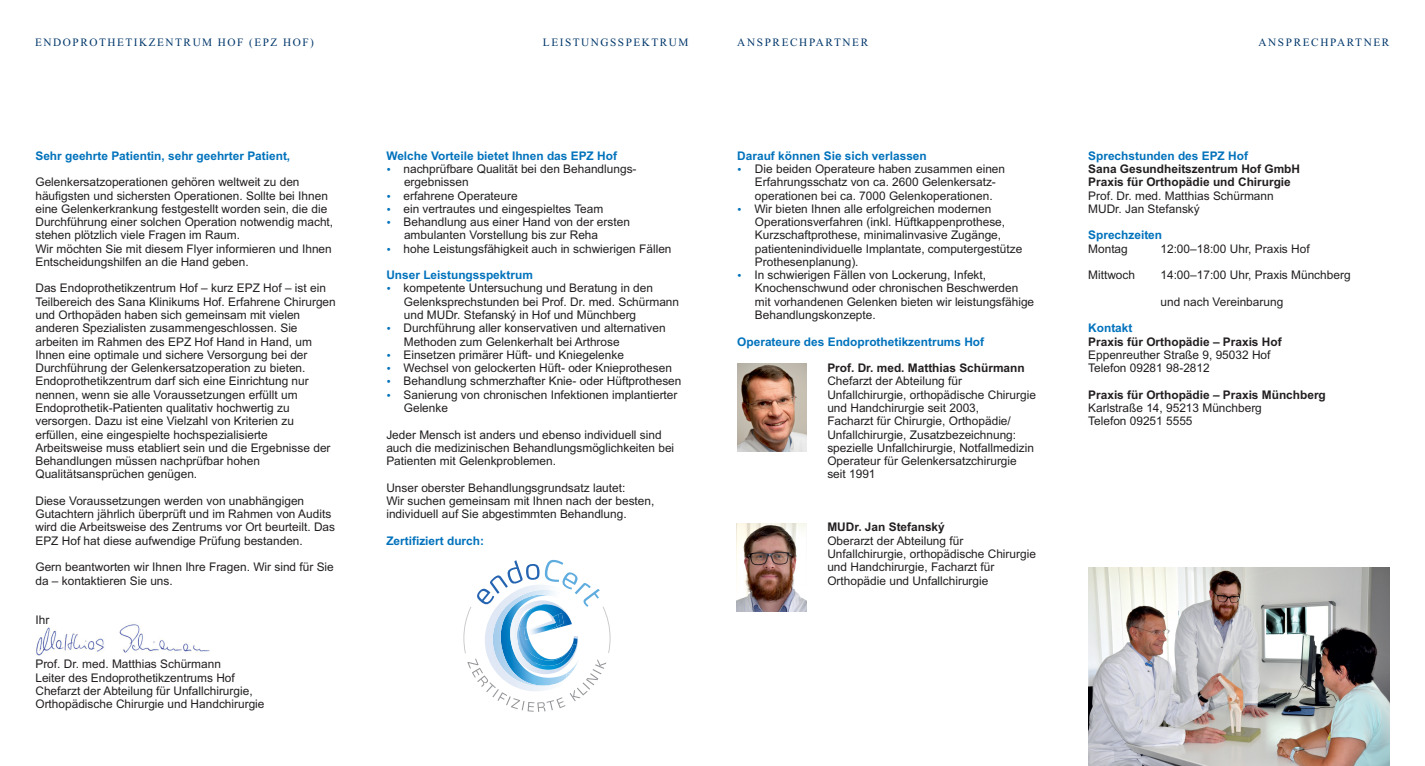
<style>
.page{position:relative;width:1425px;height:766px;background:#fff}
.page>*{position:absolute;margin:0;border:0;box-sizing:border-box;transform-origin:0 0}
.t1{font:11.88px/13.2px "Arial";color:#231f20}
.t2{font:700 11.88px "Arial";color:#0072bc}
.t3{font:700 11.88px/13.2px "Arial";color:#231f20}
.t4{font:11.25px "Times New Roman";letter-spacing:.135em;color:#00376b}
</style>
<div class="page">
<img style="left:36px;top:624px;width:174px;height:32px">
<svg style="left:463px;top:559px;width:147px;height:152px"></svg>
<img style="left:527px;top:623px;width:30px;height:12px">
<img style="left:737px;top:364px;width:69px;height:87px">
<img style="left:1088px;top:567px;width:301px;height:198px">
<img style="left:736px;top:523px;width:70px;height:88px">
<p class="t4" style="left:35px;top:38px;width:280px">ENDOPROTHETIKZENTRUM HOF (EPZ HOF)</p>
<p class="t4" style="left:543px;top:38px;width:147px">LEISTUNGSSPEKTRUM</p>
<p class="t2" style="left:35px;top:151px;width:256px">Sehr geehrte Patientin, sehr geehrter Patient,</p>
<p class="t1" style="left:35px;top:176px;width:299px">Gelenkersatzoperationen gehören weltweit zu den häufigsten und sichersten Operationen. Sollte bei Ihnen eine Gelenkerkrankung festgestellt worden sein, die die Durchführung einer solchen Operation notwendig macht, stehen plötzlich viele Fragen im Raum.<br>Wir möchten Sie mit diesem Flyer informieren und Ihnen Entscheidungshilfen an die Hand geben.</p>
<p class="t1" style="left:35px;top:283px;width:302px">Das Endoprothetikzentrum Hof – kurz EPZ Hof – ist ein Teilbereich des Sana Klinikums Hof. Erfahrene Chirurgen und Orthopäden haben sich gemeinsam mit vielen anderen Spezialisten zusammengeschlossen. Sie arbeiten im Rahmen des EPZ Hof Hand in Hand, um Ihnen eine optimale und sichere Versorgung bei der Durchführung der Gelenkersatzoperation zu bieten.<br>Endoprothetikzentrum darf sich eine Einrichtung nur nennen, wenn sie alle Voraussetzungen erfüllt um Endoprothetik-Patienten qualitativ hochwertig zu versorgen. Dazu ist eine Vielzahl von Kriterien zu erfüllen, eine eingespielte hochspezialisierte Arbeitsweise muss etabliert sein und die Ergebnisse der Behandlungen müssen nachprüfbar hohen Qualitätsansprüchen genügen.</p>
<p class="t1" style="left:35px;top:495px;width:301px">Diese Voraussetzungen werden von unabhängigen Gutachtern jährlich überprüft und im Rahmen von Audits wird die Arbeitsweise des Zentrums vor Ort beurteilt. Das EPZ Hof hat diese aufwendige Prüfung bestanden.</p>
<p class="t1" style="left:35px;top:561px;width:300px">Gern beantworten wir Ihnen Ihre Fragen. Wir sind für Sie da – kontaktieren Sie uns.</p>
<p class="t1" style="left:35px;top:614px;width:15px">Ihr</p>
<p class="t1" style="left:35px;top:658px;width:231px">Prof. Dr. med. Matthias Schürmann<br>Leiter des Endoprothetikzentrums Hof Chefarzt der Abteilung für Unfallchirurgie, Orthopädische Chirurgie und Handchirurgie</p>
<p class="t2" style="left:386px;top:151px;width:232px">Welche Vorteile bietet Ihnen das EPZ Hof</p>
<p class="t1" style="left:403px;top:163px;width:269px">nachprüfbare Qualität bei den Behandlungs&shy;ergebnissen<br>erfahrene Operateure<br>ein vertrautes und eingespieltes Team<br>Behandlung aus einer Hand von der ersten ambulanten Vorstellung bis zur Reha<br>hohe Leistungsfähigkeit auch in schwierigen Fällen</p>
<p class="t1" style="left:403px;top:283px;width:279px">kompetente Untersuchung und Beratung in den Gelenksprechstunden bei Prof. Dr. med. Schürmann und MUDr. Stefanský in Hof und Münchberg Durchführung aller konservativen und alternativen Methoden zum Gelenkerhalt bei Arthrose<br>Einsetzen primärer Hüft- und Kniegelenke<br>Wechsel von gelockerten Hüft- oder Knieprothesen Behandlung schmerzhafter Knie- oder Hüftprothesen Sanierung von chronischen Infektionen implantierter Gelenke</p>
<p class="t1" style="left:386px;top:428px;width:289px">Jeder Mensch ist anders und ebenso individuell sind auch die medizinischen Behandlungsmöglichkeiten bei<br>Patienten mit Gelenkproblemen.</p>
<p class="t1" style="left:386px;top:482px;width:269px">Unser oberster Behandlungsgrundsatz lautet:<br>Wir suchen gemeinsam mit Ihnen nach der besten, individuell auf Sie abgestimmten Behandlung.</p>
<p class="t2" style="left:386px;top:270px;width:148px">Unser Leistungsspektrum</p>
<p class="t2" style="left:386px;top:536px;width:99px">Zertifiziert durch:</p>
<p class="t4" style="left:737px;top:38px;width:132px">ANSPRECHPARTNER</p>
<p class="t4" style="left:1258px;top:38px;width:132px">ANSPRECHPARTNER</p>
<p class="t2" style="left:737px;top:151px;width:191px">Darauf können Sie sich verlassen</p>
<p class="t1" style="left:754px;top:163px;width:281px">Die beiden Operateure haben zusammen einen Erfahrungsschatz von ca. 2600 Gelenkersatz&shy;operationen bei ca. 7000 Gelenkoperationen.<br>Wir bieten Ihnen alle erfolgreichen modernen Operationsverfahren (inkl. Hüftkappenprothese, Kurzschaftprothese, minimalinvasive Zugänge, patientenindividuelle Implantate, computergestütze Prothesenplanung).<br>In schwierigen Fällen von Lockerung, Infekt, Knochenschwund oder chronischen Beschwerden mit vorhandenen Gelenken bieten wir leistungsfähige Behandlungskonzepte.</p>
<p class="t2" style="left:737px;top:337px;width:248px">Operateure des Endoprothetikzentrums Hof</p>
<p class="t3" style="left:827px;top:362px;width:199px">Prof. Dr. med. Matthias Schürmann</p>
<p class="t1" style="left:827px;top:375px;width:210px">Chefarzt der Abteilung für Unfallchirurgie, orthopädische Chirurgie und Handchirurgie seit 2003,<br>Facharzt für Chirurgie, Orthopädie/ Unfallchirurgie, Zusatzbezeichnung: spezielle Unfallchirurgie, Notfallmedizin Operateur für Gelenkersatzchirurgie seit 1991</p>
<p class="t3" style="left:827px;top:521px;width:119px">MUDr. Jan Stefanský</p>
<p class="t1" style="left:827px;top:535px;width:210px">Oberarzt der Abteilung für Unfallchirurgie, orthopädische Chirurgie und Handchirurgie, Facharzt für Orthopädie und Unfallchirurgie</p>
<p class="t2" style="left:1088px;top:151px;width:161px">Sprechstunden des EPZ Hof</p>
<p class="t3" style="left:1088px;top:163px;width:213px">Sana Gesundheitszentrum Hof GmbH<br>Praxis für Orthopädie und Chirurgie</p>
<p class="t1" style="left:1088px;top:190px;width:187px">Prof. Dr. med. Matthias Schürmann<br>MUDr. Jan Stefanský</p>
<p class="t1" style="left:1088px;top:243px;width:41px">Montag</p>
<p class="t1" style="left:1160px;top:243px;width:151px">12:00–18:00 Uhr, Praxis Hof</p>
<p class="t1" style="left:1088px;top:269px;width:48px">Mittwoch</p>
<p class="t1" style="left:1160px;top:269px;width:192px">14:00–17:00 Uhr, Praxis Münchberg</p>
<p class="t1" style="left:1160px;top:296px;width:124px">und nach Vereinbarung</p>
<p class="t3" style="left:1088px;top:336px;width:195px">Praxis für Orthopädie – Praxis Hof</p>
<p class="t1" style="left:1088px;top:349px;width:184px">Eppenreuther Straße 9, 95032 Hof<br>Telefon 09281 98-2812</p>
<p class="t3" style="left:1088px;top:389px;width:239px">Praxis für Orthopädie – Praxis Münchberg</p>
<p class="t1" style="left:1088px;top:402px;width:175px">Karlstraße 14, 95213 Münchberg<br>Telefon 09251 5555</p>
<p class="t2" style="left:1088px;top:231px;width:75px">Sprechzeiten</p>
<p class="t2" style="left:1088px;top:323px;width:46px">Kontakt</p>
</div>
